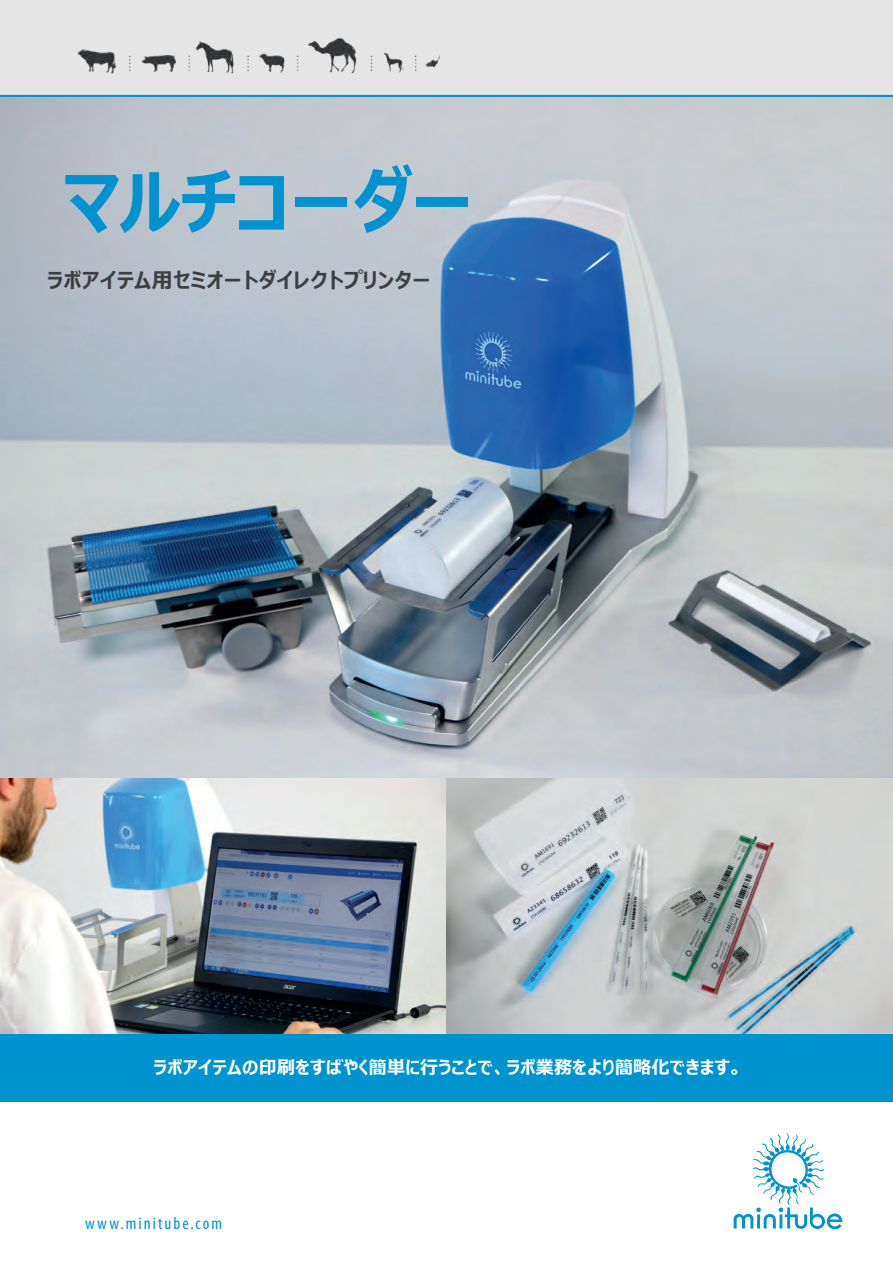
<style>
.page{position:relative;width:893px;height:1263px;background:#fff}
.page>*{position:absolute;margin:0;border:0;box-sizing:border-box;transform-origin:0 0}
.t1{font:700 72px "Meiryo UI";letter-spacing:-.005em;color:#0093d0}
.t2{font:700 21px "Meiryo UI";letter-spacing:.025em;color:#3e3e3f}
.t3{font:700 18px "Meiryo UI";letter-spacing:.01em;color:#fff}
.t4{font:condensed 17.25px "Myriad Pro";letter-spacing:.12em;color:#0093d0}
</style>
<div class="page">
<div style="left:0;top:0;width:893px;height:97px;background:#e5e5e6"></div>
<hr style="left:0;top:95px;width:893px;height:3px;background:#0093d0">
<img style="left:77px;top:37px;width:363px;height:37px">
<img style="left:0;top:98px;width:893px;height:710px">
<img style="left:1px;top:778px;width:892px;height:255px">
<div style="left:1px;top:1034px;width:892px;height:68px;background:#0093d0"></div>
<svg style="left:734px;top:1133px;width:108px;height:96px"></svg>
<h1 class="t1" style="left:62px;top:152px;width:413px">マルチコーダー</h1>
<p class="t2" style="left:47px;top:266px;width:385px">ラボアイテム用セミオートダイレクトプリンター</p>
<p class="t3" style="left:153px;top:1055px;width:590px">ラボアイテムの印刷をすばやく簡単に行うことで、ラボ業務をより簡略化できます。</p>
<p class="t4" style="left:85px;top:1213px;width:139px">www.minitube.com</p>
</div>
